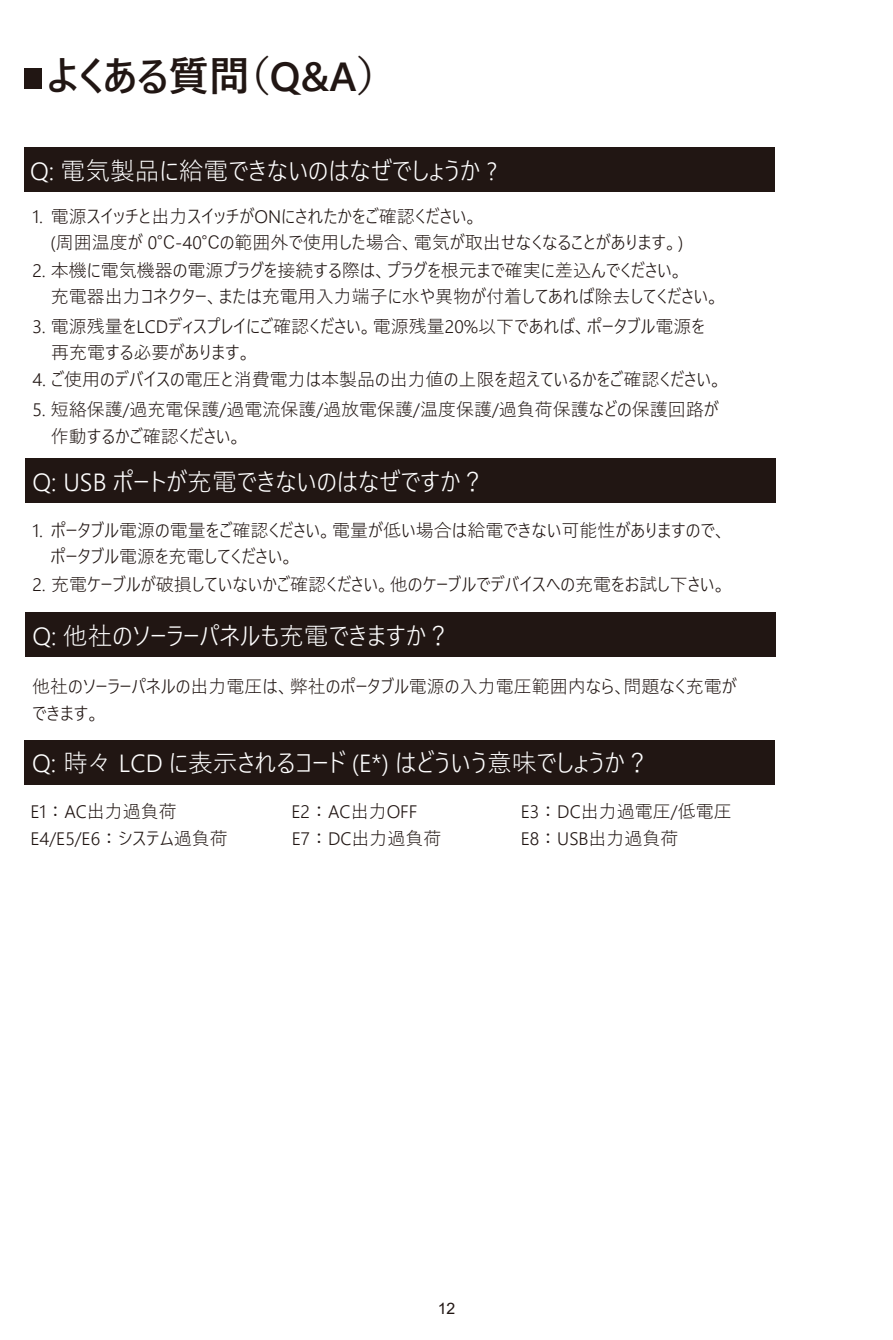
<style>
.page{position:relative;width:893px;height:1340px;background:#fff}
.page>*{position:absolute;margin:0;border:0;box-sizing:border-box;transform-origin:0 0}
.t1{font:600 40.5px "Yu Gothic UI";color:#211613}
.t2{font:300 24.75px "Yu Gothic UI";color:#fff}
.t3{font:300 18px/26.1px "Yu Gothic UI";color:#211613}
.t4{font:15.75px "Arial";color:#211613}
</style>
<div class="page">
<div style="left:25px;top:71px;width:17px;height:17px;background:#211613"></div>
<div style="left:24px;top:69px;width:18px;height:17px;background:#211613"></div>
<div style="left:25px;top:147px;width:750px;height:44px;background:#211613"></div>
<div style="left:24px;top:740px;width:751px;height:44px;background:#211613"></div>
<div style="left:25px;top:458px;width:750px;height:44px;background:#211613"></div>
<div style="left:25px;top:612px;width:750px;height:44px;background:#211613"></div>
<h1 class="t1" style="left:47px;top:53px;width:352px">よくある質問（Q&amp;A）</h1>
<h2 class="t2" style="left:30px;top:148px;width:469px">Q: 電気製品に給電できないのはなぜでしょうか ?</h2>
<p class="t3" style="left:51px;top:201px;width:634px;text-indent:-18px">1. 電源スイッチと出力スイッチがONにされたかをご確認ください。<br>(周囲温度が 0℃-40℃の範囲外で使用した場合、電気が取出せなくなることがあります。)</p>
<p class="t3" style="left:51px;top:255px;width:671px;text-indent:-18px">2. 本機に電気機器の電源プラグを接続する際は、プラグを根元まで確実に差込んでください。<br>充電器出力コネクター、または充電用入力端子に水や異物が付着してあれば除去してください。</p>
<p class="t3" style="left:51px;top:311px;width:655px;text-indent:-19px">3. 電源残量をLCDディスプレイにご確認ください。電源残量20%以下であれば、ポータブル電源を再充電する必要があります。</p>
<p class="t3" style="left:32px;top:364px;width:692px">4. ご使用のデバイスの電圧と消費電力は本製品の出力値の上限を超えているかをご確認ください。</p>
<p class="t3" style="left:51px;top:394px;width:670px;text-indent:-18px">5. 短絡保護/過充電保護/過電流保護/過放電保護/温度保護/過負荷保護などの保護回路が作動するかご確認ください。</p>
<h2 class="t2" style="left:33px;top:459px;width:454px">Q: USB ポートが充電できないのはなぜですか？</h2>
<p class="t3" style="left:51px;top:515px;width:678px;text-indent:-18px">1. ポータブル電源の電量をご確認ください。電量が低い場合は給電できない可能性がありますので、ポータブル電源を充電してください。</p>
<p class="t3" style="left:32px;top:569px;width:696px">2. 充電ケーブルが破損していないかご確認ください。他のケーブルでデバイスへの充電をお試し下さい。</p>
<h2 class="t2" style="left:33px;top:612px;width:420px">Q: 他社のソーラーパネルも充電できますか？</h2>
<p class="t3" style="left:32px;top:671px;width:706px">他社のソーラーパネルの出力電圧は、弊社のポータブル電源の入力電圧範囲内なら､問題なく充電が</p>
<p class="t3" style="left:32px;top:697px;width:70px">できます。</p>
<h2 class="t2" style="left:32px;top:740px;width:619px">Q: 時々 LCD に表示されるコード (E*) はどういう意味でしょうか？</h2>
<p class="t3" style="left:31px;top:795px;width:148px">E1：AC出力過負荷</p>
<p class="t3" style="left:291px;top:795px;width:127px">E2：AC出力OFF</p>
<p class="t3" style="left:521px;top:795px;width:212px">E3：DC出力過電圧/低電圧</p>
<p class="t3" style="left:31px;top:822px;width:199px">E4/E5/E6：システム過負荷</p>
<p class="t3" style="left:292px;top:822px;width:151px">E7：DC出力過負荷</p>
<p class="t3" style="left:521px;top:822px;width:159px">E8：USB出力過負荷</p>
<p class="t4" style="left:438px;top:1297px;width:19px">12</p>
</div>
